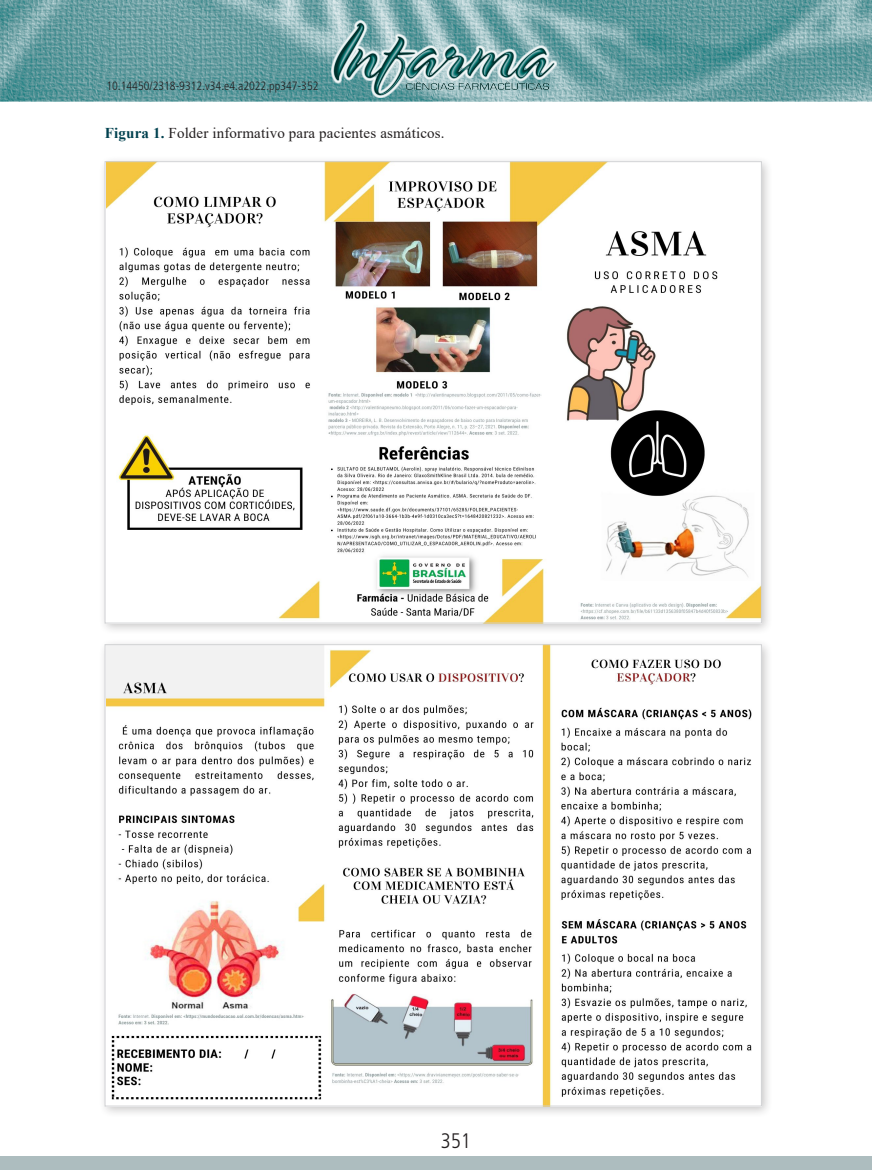
<style>
.page{position:relative;width:872px;height:1170px;background:#fff}
.page>*{position:absolute;margin:0;border:0;box-sizing:border-box;transform-origin:0 0}
.t1{font:300 condensed 21px "Frutiger LT Std";color:#231f20}
.Titulo_tabelas{font:15px "Times New Roman";letter-spacing:.01em;color:#231f20}
.RRRTRRRR{font:300 condensed 12px "Frutiger LT Std";color:#231f20}
.s1{font-weight:700;color:#01414f}
</style>
<div class="page">
<img style="left:0;top:0;width:872px;height:101px">
<div style="left:0;top:1155px;width:872px;height:14px;background:#adbdbf"></div>
<img style="left:332px;top:20px;width:224px;height:77px">
<div style="left:99px;top:155px;width:674px;height:480px;background:#231f20;opacity:.25"></div>
<img style="left:107px;top:163px;width:652px;height:458px">
<div style="left:99px;top:638px;width:674px;height:480px;background:#231f20;opacity:.25"></div>
<img style="left:107px;top:646px;width:652px;height:458px">
<p class="RRRTRRRR" style="left:106px;top:79px;width:214px">10.14450/2318-9312.v34.e4.a2022.pp347-352</p>
<p class="Titulo_tabelas" style="left:105px;top:122px;width:341px"><span class="s1">Figura 1.</span> Folder informativo para pacientes asmáticos.</p>
<h1 class="t1" style="left:441px;top:1128px;width:32px">351</h1>
</div>
